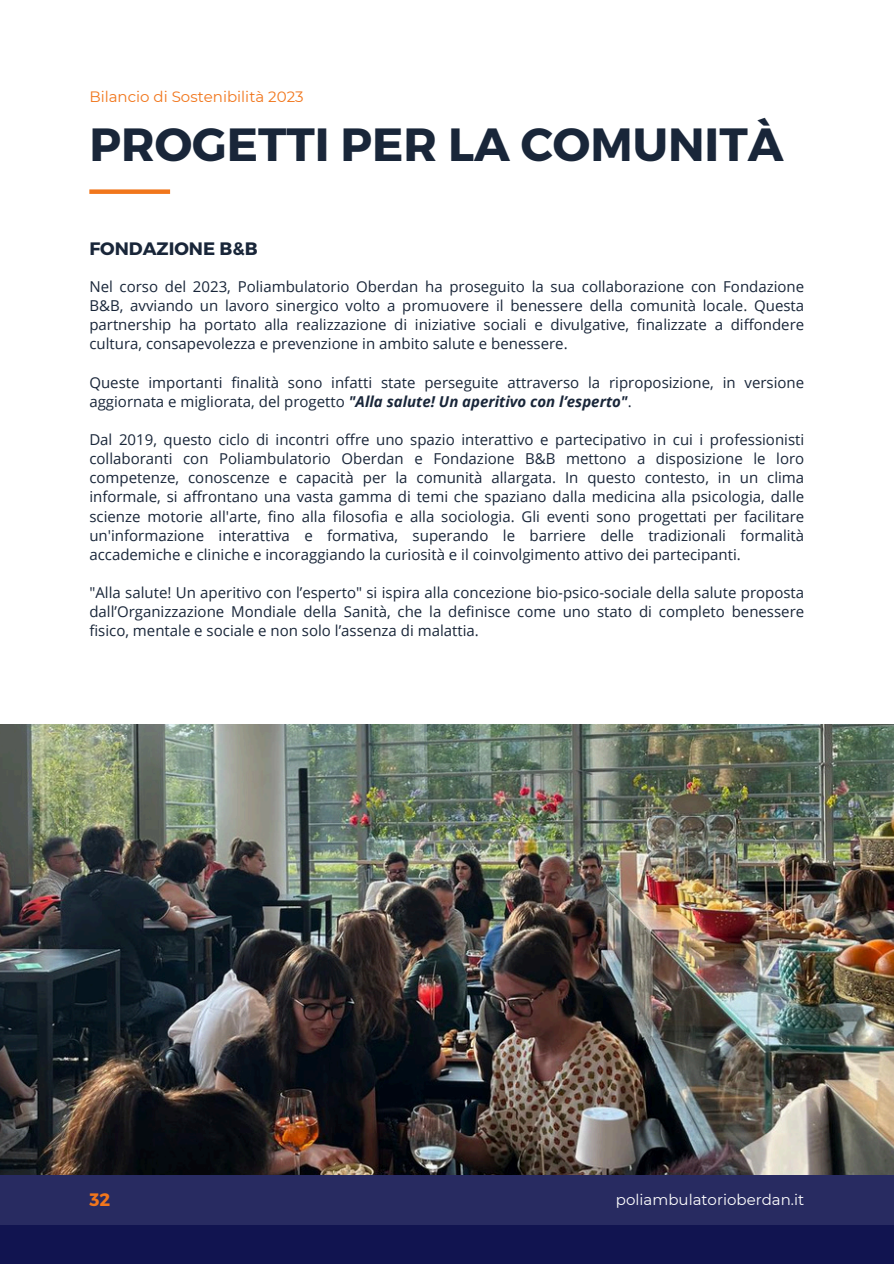
<style>
.page{position:relative;width:894px;height:1264px;background:#fff}
.page>*{position:absolute;margin:0;border:0;box-sizing:border-box;transform-origin:0 0}
.t1{font:700 46.5px "Montserrat";color:#192639}
.t2{font:700 18px "Montserrat";color:#192639}
.t3{font:700 18px "Montserrat";color:#f1761c}
.t4{font:15px/19.2px "Open Sans";color:#192639;text-align:justify}
.t5{font:15px "Montserrat";color:#f1761c}
.t6{font:15px "Montserrat";color:#fff}
.s1{font-weight:700;font-style:italic}
</style>
<div class="page">
<div style="left:0;top:724px;width:893px;height:539px;background:#111450"></div>
<div style="left:0;top:1174px;width:893px;height:50px;background:#282b61"></div>
<div style="left:89px;top:189px;width:81px;height:5px;background:#f1761c"></div>
<img style="left:0;top:724px;width:893px;height:450px">
<p class="t5" style="left:89px;top:88px;width:216px">Bilancio di Sostenibilità 2023</p>
<p class="t1" style="left:89px;top:114px;width:695px">PROGETTI PER LA COMUNITÀ</p>
<p class="t2" style="left:89px;top:237px;width:170px">FONDAZIONE B&amp;B</p>
<p class="t4" style="left:89px;top:276px;width:716px">Nel corso del 2023, Poliambulatorio Oberdan ha proseguito la sua collaborazione con Fondazione B&amp;B, avviando un lavoro sinergico volto a promuovere il benessere della comunità locale. Questa partnership ha portato alla realizzazione di iniziative sociali e divulgative, finalizzate a diffondere cultura, consapevolezza e prevenzione in ambito salute e benessere.</p>
<h1 class="t4" style="left:89px;top:372px;width:716px">Queste importanti finalità sono infatti state perseguite attraverso la riproposizione, in versione aggiornata e migliorata, del progetto <span class="s1">"Alla salute! Un aperitivo con l’esperto"</span>.</h1>
<h2 class="t4" style="left:89px;top:429px;width:716px">Dal 2019, questo ciclo di incontri offre uno spazio interattivo e partecipativo in cui i professionisti collaboranti con Poliambulatorio Oberdan e Fondazione B&amp;B mettono a disposizione le loro competenze, conoscenze e capacità per la comunità allargata. In questo contesto, in un clima informale, si affrontano una vasta gamma di temi che spaziano dalla medicina alla psicologia, dalle scienze motorie all'arte, fino alla filosofia e alla sociologia. Gli eventi sono progettati per facilitare un'informazione interattiva e formativa, superando le barriere delle tradizionali formalità accademiche e cliniche e incoraggiando la curiosità e il coinvolgimento attivo dei partecipanti.</h2>
<p class="t4" style="left:89px;top:582px;width:716px">"Alla salute! Un aperitivo con l’esperto" si ispira alla concezione bio-psico-sociale della salute proposta dall’Organizzazione Mondiale della Sanità, che la definisce come uno stato di completo benessere fisico, mentale e sociale e non solo l’assenza di malattia.</p>
<p class="t3" style="left:89px;top:1187px;width:22px">32</p>
<p class="t6" style="left:615px;top:1190px;width:190px">poliambulatorioberdan.it</p>
</div>
